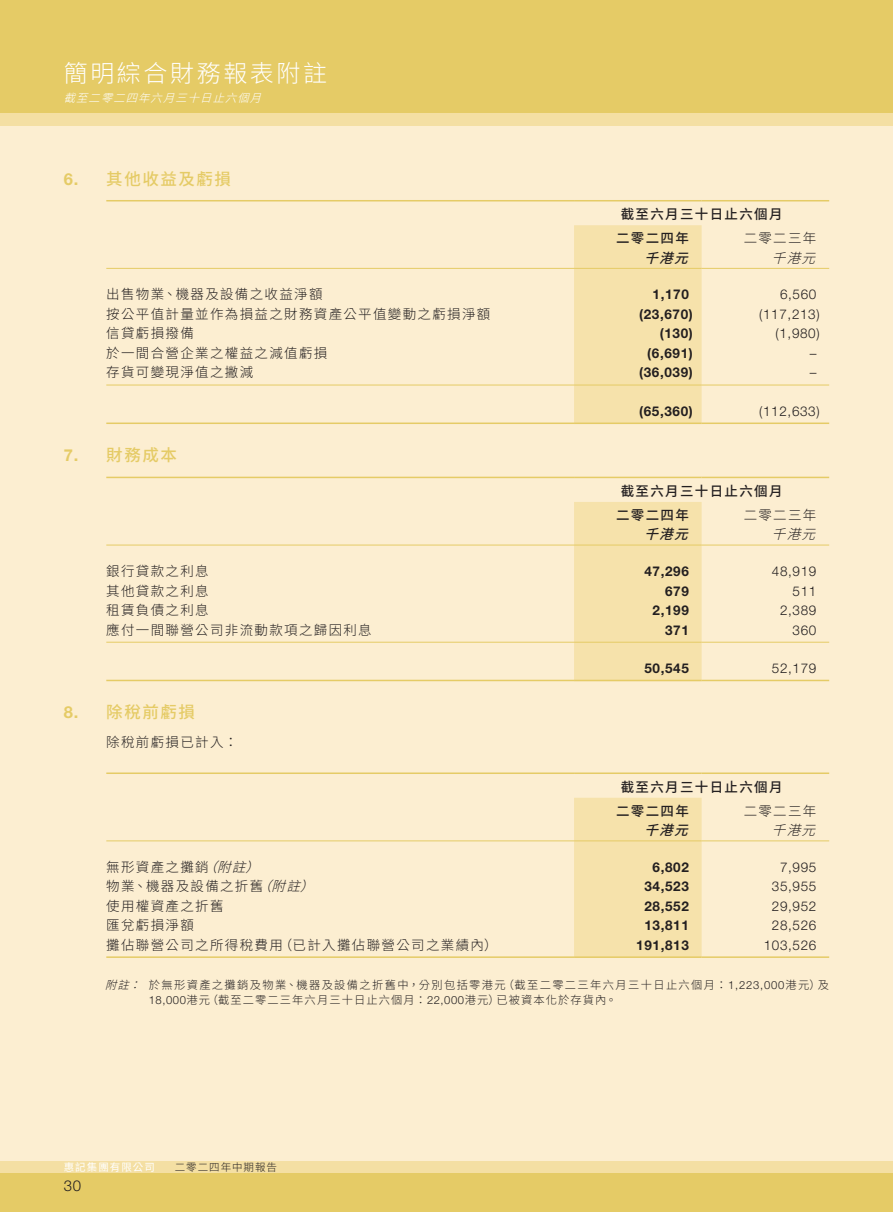
<style>
.page{position:relative;width:893px;height:1212px;background:#fff}
.page>*{position:absolute;margin:0;border:0;box-sizing:border-box;transform-origin:0 0}
.t1{font:300 24px "Source Han Sans TC";letter-spacing:.11em;color:#fff}
.Heading_1{font:500 16.5px "Source Han Sans TC";letter-spacing:.095em;color:#e5cb66}
.t2{font:300 15px "Helvetica Neue LT Std";color:#231f20}
.Body_Text{font:300 13.5px "Source Han Sans TC";letter-spacing:.1em;color:#231f20}
.Body_Text-2{font:700 13.5px "Helvetica Neue LT Std";letter-spacing:.05em;color:#231f20}
.Body_Text-3{font:300 13.5px "Helvetica Neue LT Std";letter-spacing:.05em;color:#231f20}
.Body_Text-4{font:500 13.5px "Source Han Sans TC";letter-spacing:.1em;color:#231f20}
.Body_Text-5{font:italic 500 13.5px "Source Han Sans TC";color:#231f20}
.Body_Text-6{font:italic 300 13.5px "Source Han Sans TC";color:#231f20}
.Notes{font:300 11.25px/15px "Source Han Sans TC";letter-spacing:.12em;color:#231f20}
.t3{font:italic 300 11.25px "Source Han Sans TC";color:#fff}
.t4{font:300 10.5px "Source Han Sans TC";letter-spacing:.095em;color:#231f20}
.s1{font-family:"Helvetica Neue LT Std";font-weight:700}
.s2{font-style:italic}
.s3{font-family:"Helvetica Neue LT Std"}
.s4{font-weight:400;color:#fff}
</style>
<div class="page">
<div style="left:0;top:105px;width:893px;height:1077px;background:#fceed1"></div>
<div style="left:0;top:1161px;width:893px;height:13px;background:#f4dfa3"></div>
<div style="left:0;top:1174px;width:893px;height:38px;background:#e5cb66"></div>
<div style="left:0;top:0;width:893px;height:125px;background:#f4dfa3"></div>
<div style="left:0;top:0;width:893px;height:113px;background:#e5cb66"></div>
<div style="left:574px;top:225px;width:128px;height:197px;background:#f6e2ab"></div>
<hr style="left:106px;top:200px;width:468px;height:1px;background:#e5cb66">
<hr style="left:574px;top:200px;width:128px;height:1px;background:#e5cb66">
<hr style="left:702px;top:200px;width:127px;height:1px;background:#e5cb66">
<hr style="left:106px;top:268px;width:468px;height:1px;background:#e5cb66">
<hr style="left:574px;top:268px;width:128px;height:1px;background:#e5cb66">
<hr style="left:702px;top:268px;width:127px;height:1px;background:#e5cb66">
<hr style="left:106px;top:385px;width:468px;height:1px;background:#e5cb66">
<hr style="left:574px;top:385px;width:128px;height:1px;background:#e5cb66">
<hr style="left:702px;top:385px;width:127px;height:1px;background:#e5cb66">
<hr style="left:106px;top:422px;width:468px;height:2px;background:#e5cb66">
<hr style="left:574px;top:422px;width:128px;height:2px;background:#e5cb66">
<hr style="left:702px;top:422px;width:127px;height:2px;background:#e5cb66">
<div style="left:574px;top:502px;width:128px;height:178px;background:#f6e2ab"></div>
<hr style="left:106px;top:477px;width:468px;height:1px;background:#e5cb66">
<hr style="left:574px;top:477px;width:128px;height:1px;background:#e5cb66">
<hr style="left:702px;top:477px;width:127px;height:1px;background:#e5cb66">
<hr style="left:106px;top:545px;width:468px;height:1px;background:#e5cb66">
<hr style="left:574px;top:545px;width:128px;height:1px;background:#e5cb66">
<hr style="left:702px;top:545px;width:127px;height:1px;background:#e5cb66">
<hr style="left:106px;top:642px;width:468px;height:1px;background:#e5cb66">
<hr style="left:574px;top:642px;width:128px;height:1px;background:#e5cb66">
<hr style="left:702px;top:642px;width:127px;height:1px;background:#e5cb66">
<hr style="left:106px;top:680px;width:468px;height:1px;background:#e5cb66">
<hr style="left:574px;top:680px;width:128px;height:1px;background:#e5cb66">
<hr style="left:702px;top:680px;width:127px;height:1px;background:#e5cb66">
<div style="left:574px;top:798px;width:128px;height:158px;background:#f6e2ab"></div>
<hr style="left:106px;top:772px;width:468px;height:2px;background:#e5cb66">
<hr style="left:574px;top:772px;width:128px;height:2px;background:#e5cb66">
<hr style="left:702px;top:772px;width:127px;height:2px;background:#e5cb66">
<hr style="left:106px;top:840px;width:468px;height:1px;background:#e5cb66">
<hr style="left:574px;top:840px;width:128px;height:1px;background:#e5cb66">
<hr style="left:702px;top:840px;width:127px;height:1px;background:#e5cb66">
<hr style="left:106px;top:956px;width:468px;height:2px;background:#e5cb66">
<hr style="left:574px;top:956px;width:128px;height:2px;background:#e5cb66">
<hr style="left:702px;top:956px;width:127px;height:2px;background:#e5cb66">
<h1 class="t1" style="left:64px;top:60px;width:265px">簡明綜合財務報表附註</h1>
<p class="t3" style="left:64px;top:91px;width:207px">截至二零二四年六月三十日止六個月</p>
<p class="Heading_1" style="left:64px;top:169px;width:169px"><span class="s1">6.</span> 其他收益及虧損</p>
<p class="Body_Text-4" style="left:621px;top:207px;width:163px">截至六月三十日止六個月</p>
<p class="Body_Text-4" style="left:616px;top:231px;width:74px">二零二四年</p>
<p class="Body_Text" style="left:744px;top:231px;width:74px">二零二三年</p>
<p class="Body_Text-5" style="left:644px;top:250px;width:55px">千港元</p>
<p class="Body_Text-6" style="left:772px;top:250px;width:55px">千港元</p>
<p class="Body_Text" style="left:106px;top:287px;width:218px">出售物業、機器及設備之收益淨額</p>
<p class="Body_Text-2" style="left:652px;top:286px;width:38px">1,170</p>
<p class="Body_Text-3" style="left:780px;top:286px;width:38px">6,560</p>
<p class="Body_Text" style="left:106px;top:306px;width:386px">按公平值計量並作為損益之財務資產公平值變動之虧損淨額</p>
<p class="Body_Text-2" style="left:639px;top:306px;width:55px">(23,670)</p>
<p class="Body_Text-3" style="left:759px;top:306px;width:62px">(117,213)</p>
<p class="Body_Text" style="left:106px;top:326px;width:89px">信貸虧損撥備</p>
<p class="Body_Text-2" style="left:660px;top:325px;width:35px">(130)</p>
<p class="Body_Text-3" style="left:775px;top:325px;width:46px">(1,980)</p>
<p class="Body_Text" style="left:106px;top:345px;width:223px">於一間合營企業之權益之減值虧損</p>
<p class="Body_Text-2" style="left:647px;top:345px;width:47px">(6,691)</p>
<p class="Body_Text-3" style="left:810px;top:345px;width:8px">–</p>
<p class="Body_Text" style="left:106px;top:365px;width:148px">存貨可變現淨值之撇減</p>
<p class="Body_Text-2" style="left:639px;top:364px;width:55px">(36,039)</p>
<p class="Body_Text-3" style="left:810px;top:364px;width:8px">–</p>
<p class="Body_Text-2" style="left:639px;top:403px;width:55px">(65,360)</p>
<p class="Body_Text-3" style="left:759px;top:403px;width:62px">(112,633)</p>
<p class="Heading_1" style="left:64px;top:446px;width:115px"><span class="s1">7.</span> 財務成本</p>
<p class="Body_Text-4" style="left:621px;top:483px;width:163px">截至六月三十日止六個月</p>
<p class="Body_Text-4" style="left:616px;top:507px;width:74px">二零二四年</p>
<p class="Body_Text" style="left:744px;top:507px;width:74px">二零二三年</p>
<p class="Body_Text-5" style="left:644px;top:527px;width:55px">千港元</p>
<p class="Body_Text-6" style="left:772px;top:527px;width:55px">千港元</p>
<p class="Body_Text" style="left:106px;top:563px;width:104px">銀行貸款之利息</p>
<p class="Body_Text-2" style="left:644px;top:563px;width:46px">47,296</p>
<p class="Body_Text-3" style="left:772px;top:563px;width:46px">48,919</p>
<p class="Body_Text" style="left:106px;top:583px;width:104px">其他貸款之利息</p>
<p class="Body_Text-2" style="left:665px;top:582px;width:25px">679</p>
<p class="Body_Text-3" style="left:793px;top:582px;width:25px">511</p>
<p class="Body_Text" style="left:106px;top:602px;width:104px">租賃負債之利息</p>
<p class="Body_Text-2" style="left:652px;top:602px;width:38px">2,199</p>
<p class="Body_Text-3" style="left:780px;top:602px;width:38px">2,389</p>
<p class="Body_Text" style="left:106px;top:622px;width:267px">應付一間聯營公司非流動款項之歸因利息</p>
<p class="Body_Text-2" style="left:665px;top:621px;width:25px">371</p>
<p class="Body_Text-3" style="left:793px;top:621px;width:25px">360</p>
<p class="Body_Text-2" style="left:644px;top:660px;width:46px">50,545</p>
<p class="Body_Text-3" style="left:772px;top:660px;width:46px">52,179</p>
<p class="Heading_1" style="left:64px;top:703px;width:133px"><span class="s1">8.</span> 除稅前虧損</p>
<p class="Body_Text" style="left:106px;top:734px;width:133px">除稅前虧損已計入：</p>
<p class="Body_Text-4" style="left:621px;top:779px;width:163px">截至六月三十日止六個月</p>
<p class="Body_Text-4" style="left:616px;top:803px;width:74px">二零二四年</p>
<p class="Body_Text" style="left:744px;top:803px;width:74px">二零二三年</p>
<p class="Body_Text-5" style="left:644px;top:822px;width:55px">千港元</p>
<p class="Body_Text-6" style="left:772px;top:822px;width:55px">千港元</p>
<p class="Body_Text" style="left:106px;top:859px;width:165px">無形資產之攤銷<span class="s2">（附註）</span></p>
<p class="Body_Text-2" style="left:652px;top:859px;width:38px">6,802</p>
<p class="Body_Text-3" style="left:780px;top:859px;width:38px">7,995</p>
<p class="Body_Text" style="left:106px;top:879px;width:219px">物業、機器及設備之折舊<span class="s2">（附註）</span></p>
<p class="Body_Text-2" style="left:644px;top:878px;width:46px">34,523</p>
<p class="Body_Text-3" style="left:772px;top:878px;width:46px">35,955</p>
<p class="Body_Text" style="left:106px;top:898px;width:119px">使用權資產之折舊</p>
<p class="Body_Text-2" style="left:644px;top:898px;width:46px">28,552</p>
<p class="Body_Text-3" style="left:772px;top:898px;width:46px">29,952</p>
<p class="Body_Text" style="left:106px;top:918px;width:89px">匯兌虧損淨額</p>
<p class="Body_Text-2" style="left:644px;top:917px;width:46px">13,811</p>
<p class="Body_Text-3" style="left:772px;top:917px;width:46px">28,526</p>
<p class="Body_Text" style="left:106px;top:937px;width:393px">攤佔聯營公司之所得稅費用（已計入攤佔聯營公司之業績內）</p>
<p class="Body_Text-2" style="left:636px;top:937px;width:54px">191,813</p>
<p class="Body_Text-3" style="left:764px;top:937px;width:54px">103,526</p>
<p class="Notes" style="left:149px;top:978px;width:682px;text-indent:-44px"><span class="s2">附註：</span>於無形資產之攤銷及物業、機器及設備之折舊中，分別包括零港元（截至二零二三年六月三十日止六個月：<span class="s3">1,223,000</span>港元）及<br><span class="s3">18,000</span>港元（截至二零二三年六月三十日止六個月：<span class="s3">22,000</span>港元）已被資本化於存貨內。</p>
<p class="t4" style="left:64px;top:1161px;width:215px"><span class="s4">惠記集團有限公司</span>　　二零二四年中期報告</p>
<p class="t2" style="left:64px;top:1176px;width:19px">30</p>
</div>
